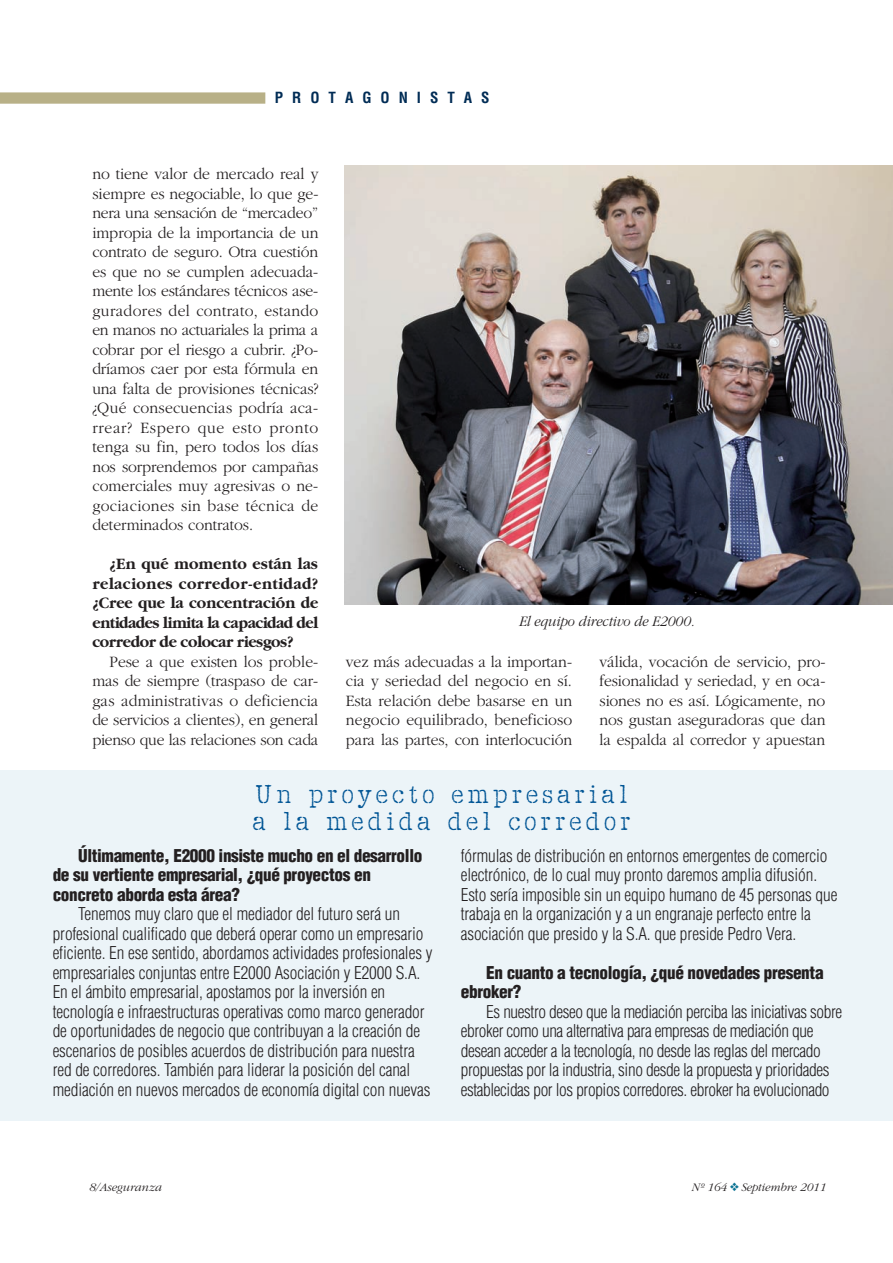
<style>
.page{position:relative;width:893px;height:1263px;background:#fff}
.page>*{position:absolute;margin:0;border:0;box-sizing:border-box;transform-origin:0 0}
.t1{font:27px/27px "Sayer Interview";letter-spacing:.15em;color:#005595}
.t2{font:300 condensed 17.25px/19.5px "Helvetica";letter-spacing:-.005em;color:#231f20}
.t3{font:900 condensed 17.25px/19.5px "Helvetica";letter-spacing:-.02em;color:#231f20}
.t4{font:300 16.5px/19.5px "Garamond";letter-spacing:-.005em;color:#231f20;text-align:justify;scale:.95 1}
.t5{font:700 16.5px/19.5px "Garamond";letter-spacing:-.025em;color:#231f20;text-align:justify;scale:.95 1}
.t6{font:italic 300 15px "Garamond";letter-spacing:-.005em;color:#231f20;scale:.95 1}
.t7{font:700 condensed 15px "Helvetica";letter-spacing:.6em;color:#002c55}
.t8{font:italic 300 12px "Garamond";color:#231f20}
.s1{color:#0b7393}
</style>
<div class="page">
<div style="left:0;top:92px;width:265px;height:12px;background:#b8b087"></div>
<div style="left:0;top:770px;width:893px;height:350px;background:#ecf4f8"></div>
<img style="left:344px;top:165px;width:549px;height:440px">
<p class="t7" style="left:275px;top:89px;width:216px">PROTAGONISTAS</p>
<p class="t4" style="left:92px;top:164px;width:240px">no tiene valor de mercado real y siempre es negociable, lo que ge&shy;nera una sensación de “mercadeo” impropia de la importancia de un contrato de seguro. Otra cuestión es que no se cumplen adecuada&shy;mente los estándares técnicos ase&shy;guradores del contrato, estando en manos no actuariales la prima a cobrar por el riesgo a cubrir. ¿Po&shy;dríamos caer por esta fórmula en una falta de provisiones técnicas? ¿Qué consecuencias podría aca&shy;rrear? Espero que esto pronto tenga su fin, pero todos los días nos sorprendemos por campañas comerciales muy agresivas o ne&shy;gociaciones sin base técnica de determinados contratos.</p>
<p class="t5" style="left:92px;top:554px;width:239px;text-indent:17px">¿En qué momento están las relaciones corredor-entidad? ¿Cree que la concentración de entidades limita la capacidad del corredor de colocar riesgos?</p>
<p class="t4" style="left:92px;top:651px;width:240px;text-indent:17px">Pese a que existen los proble&shy;mas de siempre (traspaso de car&shy;gas administrativas o deficiencia de servicios a clientes), en general pienso que las relaciones son cada</p>
<p class="t4" style="left:346px;top:651px;width:240px">vez más adecuadas a la importan&shy;cia y seriedad del negocio en sí.<br>Esta relación debe basarse en un negocio equilibrado, beneficioso para las partes, con interlocución</p>
<p class="t4" style="left:600px;top:651px;width:239px">válida, vocación de servicio, pro&shy;fesionalidad y seriedad, y en oca&shy;siones no es así. Lógicamente, no nos gustan aseguradoras que dan la espalda al corredor y apuestan</p>
<p class="t6" style="left:518px;top:612px;width:186px">El equipo directivo de E2000.</p>
<h1 class="t1" style="left:252px;top:780px;width:380px">Un proyecto empresarial a la medida del corredor</h1>
<p class="t3" style="left:53px;top:846px;width:371px;text-indent:26px">Últimamente, E2000 insiste mucho en el desarrollo de su vertiente empresarial, ¿qué proyectos en concreto aborda esta área?</p>
<p class="t2" style="left:53px;top:904px;width:381px;text-indent:26px">Tenemos muy claro que el mediador del futuro será un profesional cualificado que deberá operar como un empresario eficiente. En ese sentido, abordamos actividades profesionales y empresariales conjuntas entre E2000 Asociación y E2000 S.A.<br>En el ámbito empresarial, apostamos por la inversión en tecnología e infraestructuras operativas como marco generador de oportunidades de negocio que contribuyan a la creación de escenarios de posibles acuerdos de distribución para nuestra red de corredores. También para liderar la posición del canal mediación en nuevos mercados de economía digital con nuevas</p>
<p class="t2" style="left:461px;top:846px;width:378px">fórmulas de distribución en entornos emergentes de comercio electrónico, de lo cual muy pronto daremos amplia difusión.<br>Esto sería imposible sin un equipo humano de 45 personas que trabaja en la organización y a un engranaje perfecto entre la asociación que presido y la S.A. que preside Pedro Vera.</p>
<p class="t3" style="left:461px;top:963px;width:364px;text-indent:26px">En cuanto a tecnología, ¿qué novedades presenta ebroker?</p>
<p class="t2" style="left:461px;top:1002px;width:383px;text-indent:26px">Es nuestro deseo que la mediación perciba las iniciativas sobre ebroker como una alternativa para empresas de mediación que desean acceder a la tecnología, no desde las reglas del mercado propuestas por la industria, sino desde la propuesta y prioridades establecidas por los propios corredores. ebroker ha evolucionado</p>
<p class="t8" style="left:89px;top:1179px;width:74px">8/Aseguranza</p>
<p class="t8" style="left:691px;top:1179px;width:136px">Nº 164 <span class="s1">❖</span>Septiembre 2011</p>
</div>
